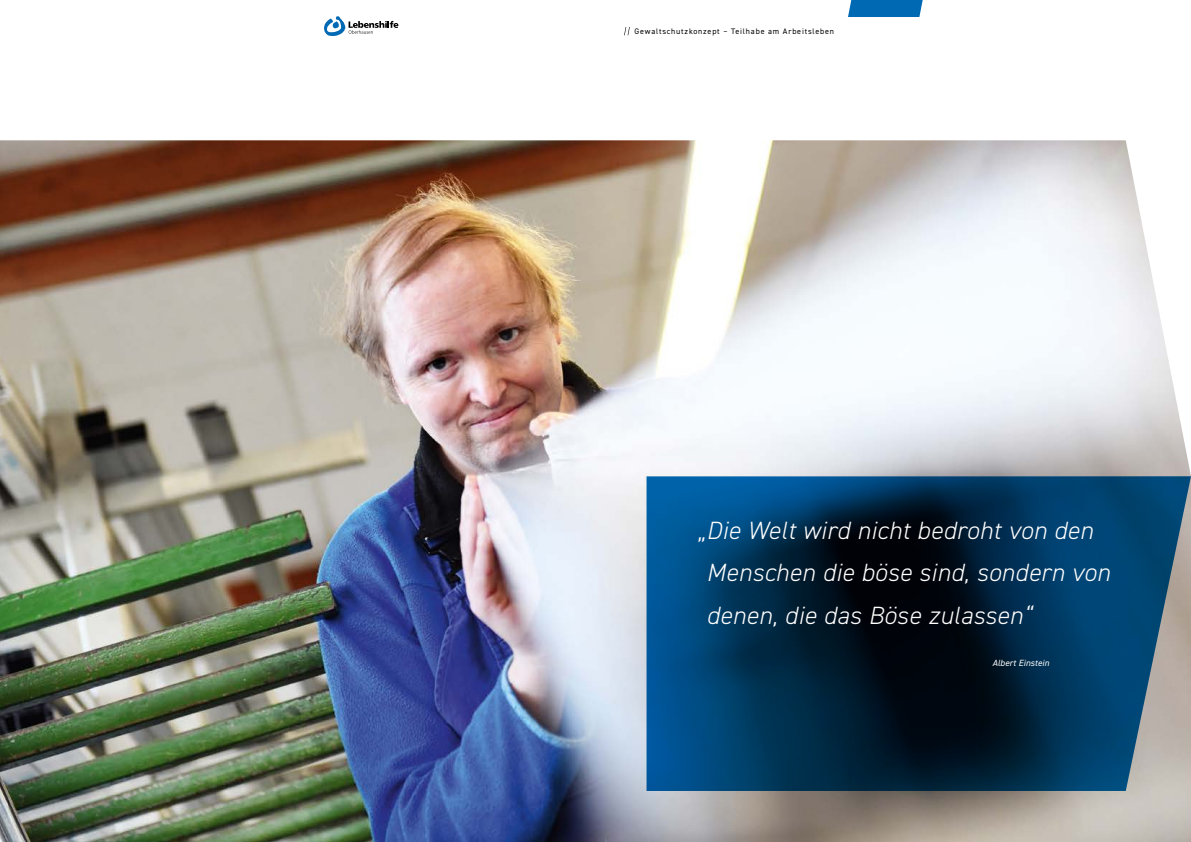
<style>
.page{position:relative;width:1191px;height:842px;background:#fff}
.page>*{position:absolute;margin:0;border:0;box-sizing:border-box;transform-origin:0 0}
.t1{font:italic 300 25px/42.5px "DIN2014";letter-spacing:.02em;color:#fff}
.t2{font:italic 9px "DIN2014";letter-spacing:.01em;color:#fff}
.t3{font:8px "DIN2014";letter-spacing:.1em;color:#000}
</style>
<div class="page">
<svg style="left:324px;top:16px;width:74px;height:20px"></svg>
<svg style="left:624px;top:27px;width:6px;height:8px"></svg>
<svg style="left:848px;top:0;width:75px;height:17px"></svg>
<img style="left:0;top:140px;width:1191px;height:702px">
<svg style="left:646px;top:476px;width:545px;height:315px;background:#0b3756"></svg>
<p class="t3" style="left:634px;top:26px;width:201px">Gewaltschutzkonzept – Teilhabe am Arbeitsleben</p>
<p class="t1" style="left:706px;top:509px;width:405px;text-indent:-9px">„Die Welt wird nicht bedroht von den<br>Menschen die böse sind, sondern von denen, die das Böse zulassen“</p>
<p class="t2" style="left:992px;top:657px;width:58px">Albert Einstein</p>
</div>
